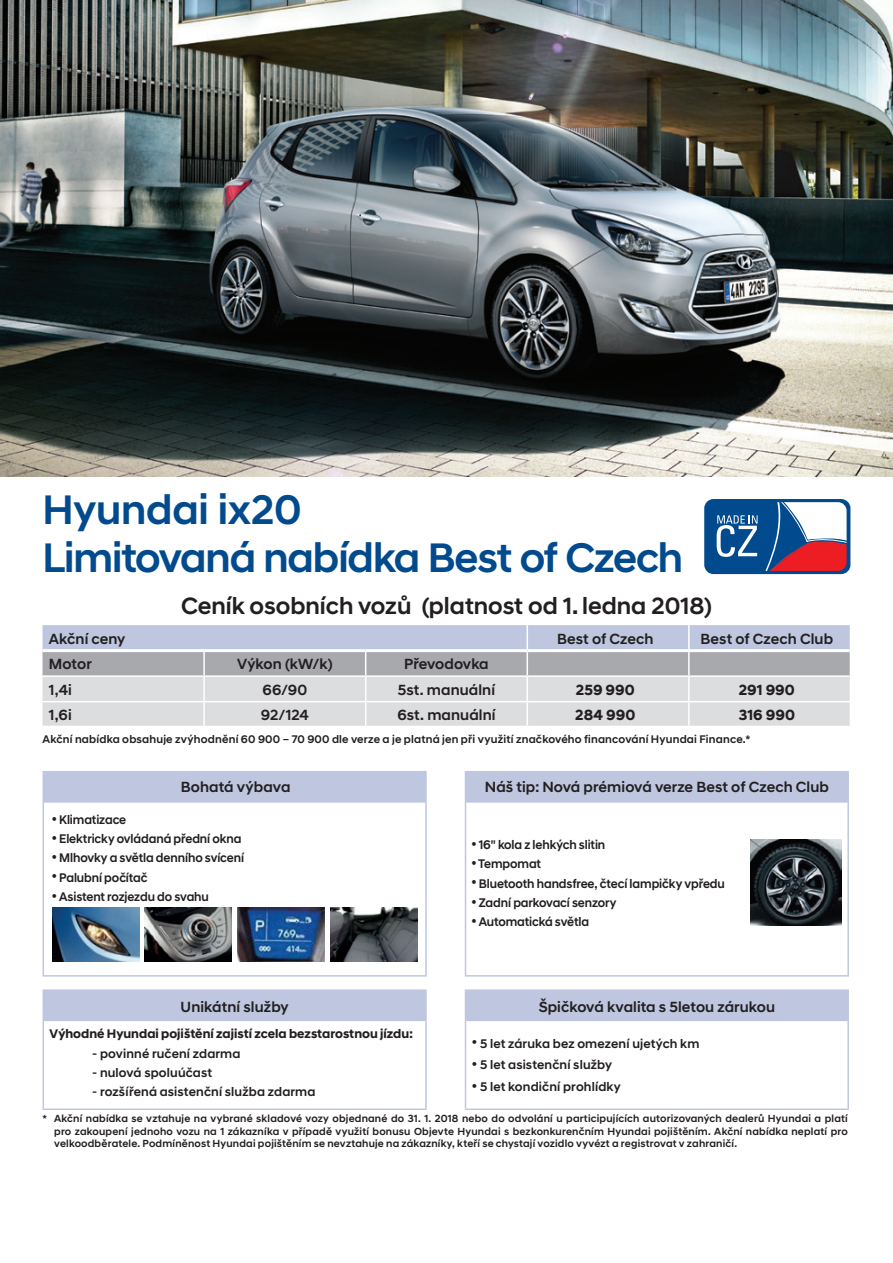
<style>
.page{position:relative;width:893px;height:1263px;background:#fff}
.page>*{position:absolute;margin:0;border:0;box-sizing:border-box;transform-origin:0 0}
.t1{font:500 42px/48px "Hyundai Sans Head";letter-spacing:-.025em;color:#004a8d}
.t2{font:500 24px "Hyundai Sans Head";color:#231f20}
.t3{font:500 15px "Hyundai Sans Head";letter-spacing:.005em;color:#231f20}
.t4{font:700 15px "Hyundai Sans Head";letter-spacing:.005em;color:#231f20}
.t5{font:500 12.75px "Hyundai Sans Head";letter-spacing:-.005em;color:#231f20;scale:.96 1}
.t6{font:500 12.75px "Hyundai Sans Head";letter-spacing:.015em;color:#231f20}
.t7{font:700 12.75px "Hyundai Sans Head";letter-spacing:.005em;color:#231f20}
.t8{font:500 12.75px "Hyundai Sans Head";letter-spacing:-.005em;color:#231f20}
.t9{font:500 11.25px "Hyundai Sans Head";letter-spacing:.02em;color:#231f20}
.t10{font:500 10.5px/12.6px "Hyundai Sans Head";letter-spacing:.02em;color:#231f20;text-align:justify}
</style>
<div class="page">
<svg style="left:43px;top:625px;width:808px;height:101px;background:#caccd4"></svg>
<hr style="left:43px;top:649px;width:161px;height:3px;background:#fff">
<hr style="left:204px;top:649px;width:162px;height:3px;background:#fff">
<hr style="left:366px;top:649px;width:161px;height:3px;background:#fff">
<hr style="left:527px;top:649px;width:162px;height:3px;background:#fff">
<hr style="left:689px;top:649px;width:161px;height:3px;background:#fff">
<div style="left:43px;top:772px;width:383px;height:29px;background:#bfc7e0"></div>
<hr style="left:44px;top:800px;width:381px;height:3px;background:#bfc7e0">
<hr style="left:43px;top:771px;width:384px;height:1px;background:#bfc7e0">
<hr style="left:43px;top:801px;width:1px;height:174px;background:#bfc7e0">
<hr style="left:43px;top:975px;width:384px;height:1px;background:#bfc7e0">
<hr style="left:425px;top:772px;width:2px;height:29px;background:#bfc7e0">
<hr style="left:425px;top:801px;width:2px;height:174px;background:#bfc7e0">
<div style="left:704px;top:499px;width:146px;height:75px;background:#004a8d;border-radius:9px"></div>
<svg style="left:717px;top:502px;width:130px;height:69px"></svg>
<img style="left:52px;top:907px;width:87px;height:54px">
<img style="left:145px;top:907px;width:87px;height:54px">
<img style="left:237px;top:907px;width:88px;height:54px">
<img style="left:330px;top:907px;width:87px;height:54px">
<div style="left:465px;top:772px;width:383px;height:29px;background:#bfc7e0"></div>
<hr style="left:466px;top:800px;width:381px;height:3px;background:#bfc7e0">
<hr style="left:465px;top:771px;width:384px;height:1px;background:#bfc7e0">
<hr style="left:847px;top:772px;width:2px;height:29px;background:#bfc7e0">
<hr style="left:465px;top:801px;width:1px;height:174px;background:#bfc7e0">
<hr style="left:847px;top:801px;width:2px;height:174px;background:#bfc7e0">
<hr style="left:465px;top:975px;width:384px;height:1px;background:#bfc7e0">
<div style="left:465px;top:990px;width:383px;height:30px;background:#bfc7e0"></div>
<hr style="left:466px;top:1019px;width:381px;height:2px;background:#bfc7e0">
<hr style="left:465px;top:989px;width:384px;height:2px;background:#bfc7e0">
<hr style="left:847px;top:991px;width:2px;height:29px;background:#bfc7e0">
<hr style="left:465px;top:1020px;width:1px;height:88px;background:#bfc7e0">
<hr style="left:847px;top:1020px;width:2px;height:88px;background:#bfc7e0">
<hr style="left:465px;top:1108px;width:384px;height:2px;background:#bfc7e0">
<div style="left:43px;top:990px;width:383px;height:30px;background:#bfc7e0"></div>
<hr style="left:44px;top:1019px;width:381px;height:2px;background:#bfc7e0">
<hr style="left:43px;top:989px;width:384px;height:2px;background:#bfc7e0">
<hr style="left:425px;top:991px;width:2px;height:29px;background:#bfc7e0">
<hr style="left:43px;top:1020px;width:1px;height:88px;background:#bfc7e0">
<hr style="left:425px;top:1020px;width:2px;height:88px;background:#bfc7e0">
<hr style="left:43px;top:1108px;width:384px;height:2px;background:#bfc7e0">
<img style="left:0;top:0;width:893px;height:476px">
<img style="left:750px;top:840px;width:92px;height:86px">
<h1 class="t1" style="left:43px;top:486px;width:642px">Hyundai ix20<br>Limitovaná nabídka Best of Czech</h1>
<h2 class="t2" style="left:181px;top:591px;width:532px">Ceník osobních vozů (platnost od 1. ledna 2018)</h2>
<h3 class="t3" style="left:49px;top:629px;width:78px">Akční ceny</h3>
<h3 class="t3" style="left:557px;top:629px;width:98px">Best of Czech</h3>
<h3 class="t3" style="left:701px;top:629px;width:134px">Best of Czech Club</h3>
<h3 class="t3" style="left:49px;top:655px;width:44px">Motor</h3>
<h3 class="t3" style="left:237px;top:655px;width:97px">Výkon (kW/k)</h3>
<h3 class="t3" style="left:404px;top:655px;width:86px">Převodovka</h3>
<h3 class="t3" style="left:49px;top:680px;width:25px">1,4i</h3>
<h3 class="t3" style="left:263px;top:680px;width:46px">66/90</h3>
<h3 class="t3" style="left:398px;top:680px;width:99px">5st. manuální</h3>
<h3 class="t4" style="left:576px;top:680px;width:61px">259 990</h3>
<h3 class="t4" style="left:739px;top:680px;width:58px">291 990</h3>
<h3 class="t3" style="left:49px;top:706px;width:24px">1,6i</h3>
<h3 class="t3" style="left:261px;top:706px;width:50px">92/124</h3>
<h3 class="t3" style="left:397px;top:706px;width:100px">6st. manuální</h3>
<h3 class="t4" style="left:575px;top:706px;width:62px">284 990</h3>
<h3 class="t4" style="left:739px;top:706px;width:58px">316 990</h3>
<p class="t9" style="left:43px;top:732px;width:709px">Akční nabídka obsahuje zvýhodnění 60 900 – 70 900 dle verze a je platná jen při využití značkového financování Hyundai Finance.*</p>
<h3 class="t3" style="left:181px;top:778px;width:111px">Bohatá výbava</h3>
<p class="t5" style="left:52px;top:812px;width:79px"><sup>●</sup> Klimatizace</p>
<p class="t5" style="left:52px;top:831px;width:199px"><sup>●</sup> Elektricky ovládaná přední okna</p>
<p class="t5" style="left:52px;top:850px;width:202px"><sup>●</sup> Mlhovky a světla denního svícení</p>
<p class="t5" style="left:52px;top:869px;width:101px"><sup>●</sup> Palubní počítač</p>
<p class="t5" style="left:52px;top:889px;width:165px"><sup>●</sup> Asistent rozjezdu do svahu</p>
<h3 class="t3" style="left:485px;top:778px;width:346px">Náš tip: Nová prémiová verze Best of Czech Club</h3>
<p class="t5" style="left:471px;top:837px;width:141px"><sup>●</sup> 16" kola z lehkých slitin</p>
<p class="t5" style="left:471px;top:856px;width:74px"><sup>●</sup> Tempomat</p>
<p class="t5" style="left:471px;top:876px;width:266px"><sup>●</sup> Bluetooth handsfree, čtecí lampičky vpředu</p>
<p class="t5" style="left:471px;top:895px;width:153px"><sup>●</sup> Zadní parkovací senzory</p>
<p class="t5" style="left:471px;top:914px;width:124px"><sup>●</sup> Automatická světla</p>
<h3 class="t3" style="left:181px;top:998px;width:110px">Unikátní služby</h3>
<p class="t7" style="left:50px;top:1026px;width:365px">Výhodné Hyundai pojištění zajistí zcela bezstarostnou jízdu:</p>
<p class="t6" style="left:92px;top:1045px;width:150px">- povinné ručení zdarma</p>
<p class="t6" style="left:92px;top:1065px;width:122px">- nulová spoluúčast</p>
<p class="t6" style="left:92px;top:1084px;width:225px">- rozšířená asistenční služba zdarma</p>
<h3 class="t3" style="left:539px;top:998px;width:238px">Špičková kvalita s 5letou zárukou</h3>
<p class="t8" style="left:472px;top:1036px;width:229px"><sup>●</sup> 5 let záruka bez omezení ujetých km</p>
<p class="t6" style="left:472px;top:1057px;width:142px"><sup>●</sup> 5 let asistenční služby</p>
<p class="t6" style="left:472px;top:1079px;width:150px"><sup>●</sup> 5 let kondiční prohlídky</p>
<p class="t10" style="left:54px;top:1112px;width:795px;text-indent:-12px">* Akční nabídka se vztahuje na vybrané skladové vozy objednané do 31. 1. 2018 nebo do odvolání u participujících autorizovaných dealerů Hyundai a platí pro zakoupení jednoho vozu na 1 zákazníka v případě využití bonusu Objevte Hyundai s bezkonkurenčním Hyundai pojištěním. Akční nabídka neplatí pro velkoodběratele. Podmíněnost Hyundai pojištěním se nevztahuje na zákazníky, kteří se chystají vozidlo vyvézt a registrovat v zahraničí.</p>
</div>
